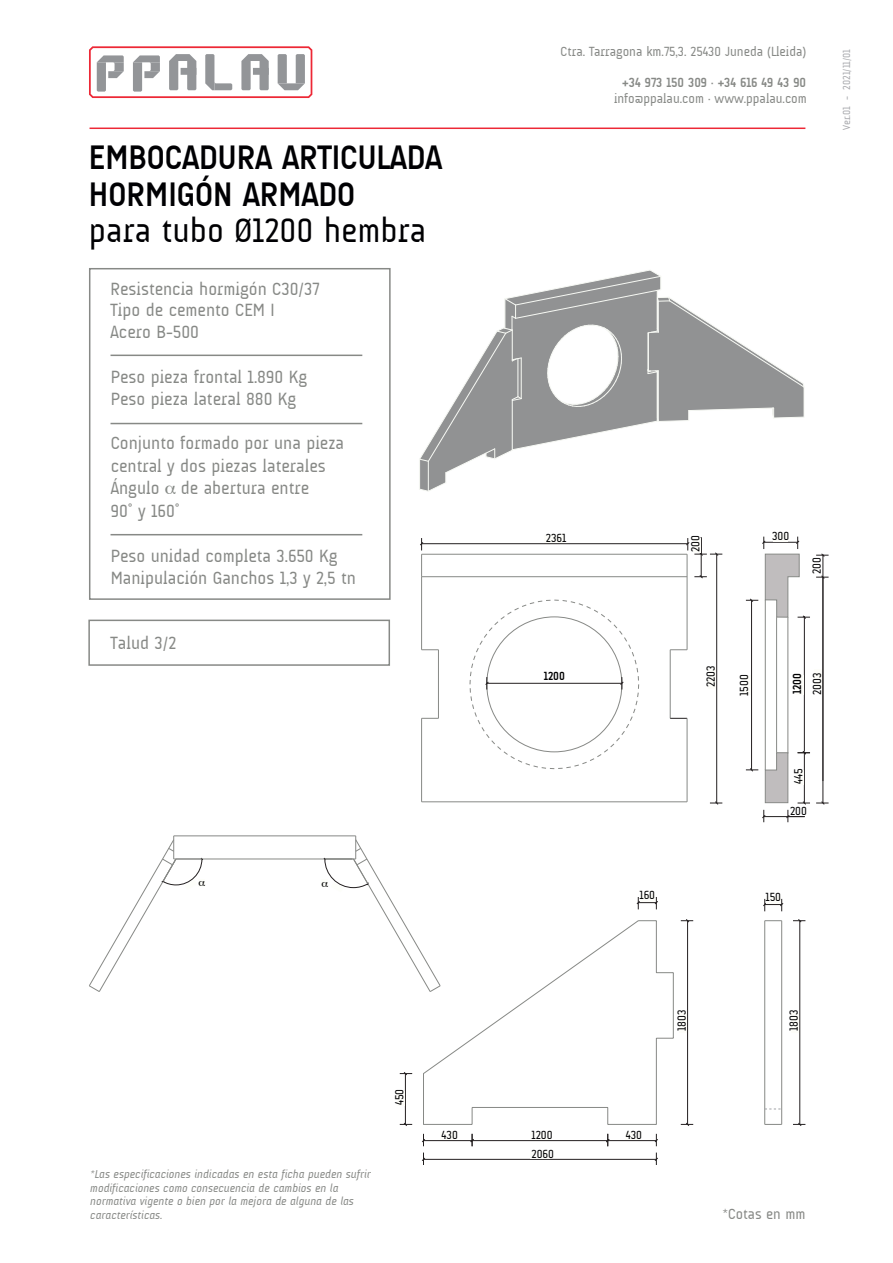
<style>
.page{position:relative;width:893px;height:1263px;background:#fff}
.page>*{position:absolute;margin:0;border:0;box-sizing:border-box;transform-origin:0 0}
.t1{font:700 34.5px/36.9px "A Udimat";color:#000003}
.t2{font:34.5px "A Udimat";color:#000003}
.t3{font:18px/21.6px "A Udimat";color:#878986}
.t4{font:15px "A Udimat";color:#878986}
.t5{font:13.5px "A Udimat";color:#878986}
.t6{font:700 13.5px "A Udimat";color:#878986}
.t7{font:12px/18.8px "A Udimat";color:#000002}
.t8{font:700 12px "A Udimat";color:#000002}
.t9{font:italic 11.55px/13.8px "A Udimat";color:#878986}
.t10{font:10.5px "A Udimat";color:#a8a9ad}
</style>
<div class="page">
<svg style="left:419px;top:270px;width:385px;height:222px"></svg>
<div style="left:89px;top:268px;width:301px;height:332px;border:2px solid #878986"></div>
<hr style="left:110px;top:355px;width:252px;height:1px;background:#878986">
<hr style="left:110px;top:423px;width:252px;height:1px;background:#878986">
<hr style="left:110px;top:534px;width:252px;height:1px;background:#878986">
<div style="left:88px;top:620px;width:302px;height:46px;border:2px solid #878986"></div>
<hr style="left:89px;top:128px;width:716px;height:1px;background:#ed2836">
<hr style="left:765px;top:600px;width:1px;height:170px;background:#878986">
<hr style="left:776px;top:617px;width:1px;height:136px;background:#878986">
<hr style="left:787px;top:617px;width:1px;height:136px;background:#878986">
<hr style="left:716px;top:554px;width:1px;height:249px;background:#231f20">
<svg style="left:710px;top:801px;width:12px;height:4px"></svg>
<hr style="left:421px;top:543px;width:266px;height:1px;background:#231f20">
<svg style="left:685px;top:537px;width:37px;height:42px"></svg>
<hr style="left:804px;top:616px;width:1px;height:136px;background:#231f20">
<hr style="left:751px;top:600px;width:1px;height:170px;background:#231f20">
<div style="left:692px;top:538px;width:8px;height:15px;background:#fdfdf9"></div>
<div style="left:708px;top:669px;width:8px;height:19px;background:#fdfdf9"></div>
<div style="left:545px;top:535px;width:19px;height:8px;background:#fdfdf9"></div>
<div style="left:773px;top:534px;width:15px;height:8px;background:#fdfdf9"></div>
<div style="left:795px;top:675px;width:8px;height:19px;background:#fdfdf9"></div>
<div style="left:743px;top:675px;width:7px;height:19px;background:#fdfdf9"></div>
<svg style="left:423px;top:920px;width:251px;height:205px"></svg>
<hr style="left:764px;top:921px;width:1px;height:203px;background:#878986">
<hr style="left:781px;top:921px;width:1px;height:203px;background:#878986">
<svg style="left:764px;top:920px;width:17px;height:1px"></svg>
<svg style="left:764px;top:1124px;width:17px;height:1px"></svg>
<hr style="left:472px;top:1140px;width:135px;height:1px;background:#231f20">
<hr style="left:423px;top:1159px;width:233px;height:1px;background:#231f20">
<svg style="left:422px;top:1153px;width:3px;height:12px"></svg>
<svg style="left:654px;top:1153px;width:4px;height:12px"></svg>
<hr style="left:405px;top:1074px;width:1px;height:50px;background:#231f20">
<svg style="left:400px;top:1122px;width:12px;height:4px"></svg>
<svg style="left:400px;top:1072px;width:12px;height:4px"></svg>
<hr style="left:607px;top:1140px;width:49px;height:1px;background:#231f20">
<svg style="left:605px;top:1134px;width:4px;height:12px"></svg>
<svg style="left:654px;top:1134px;width:4px;height:12px"></svg>
<hr style="left:423px;top:1140px;width:49px;height:1px;background:#231f20">
<svg style="left:422px;top:1134px;width:3px;height:12px"></svg>
<svg style="left:470px;top:1134px;width:4px;height:12px"></svg>
<hr style="left:687px;top:921px;width:1px;height:203px;background:#231f20">
<svg style="left:680px;top:1122px;width:13px;height:4px"></svg>
<svg style="left:680px;top:919px;width:13px;height:4px"></svg>
<svg style="left:636px;top:897px;width:22px;height:12px"></svg>
<hr style="left:799px;top:921px;width:1px;height:203px;background:#231f20">
<svg style="left:793px;top:1122px;width:12px;height:4px"></svg>
<svg style="left:793px;top:919px;width:12px;height:4px"></svg>
<svg style="left:763px;top:899px;width:20px;height:12px"></svg>
<div style="left:530px;top:1132px;width:19px;height:8px;background:#fdfdf9"></div>
<div style="left:530px;top:1151px;width:19px;height:8px;background:#fdfdf9"></div>
<div style="left:397px;top:1092px;width:8px;height:14px;background:#fdfdf9"></div>
<div style="left:624px;top:1132px;width:15px;height:8px;background:#fdfdf9"></div>
<div style="left:440px;top:1132px;width:15px;height:8px;background:#fdfdf9"></div>
<div style="left:679px;top:1013px;width:8px;height:19px;background:#fdfdf9"></div>
<div style="left:640px;top:894px;width:14px;height:8px;background:#fdfdf9"></div>
<div style="left:791px;top:1013px;width:8px;height:19px;background:#fdfdf9"></div>
<div style="left:765px;top:896px;width:15px;height:8px;background:#fdfdf9"></div>
<svg style="left:745px;top:537px;width:65px;height:82px"></svg>
<svg style="left:745px;top:751px;width:65px;height:71px"></svg>
<hr style="left:174px;top:859px;width:182px;height:1px;background:#878986">
<hr style="left:174px;top:836px;width:182px;height:1px;background:#878986">
<div style="left:321px;top:879px;width:7px;height:8px;background:#fdfefa"></div>
<svg style="left:89px;top:46px;width:223px;height:52px"></svg>
<hr style="left:421px;top:801px;width:266px;height:1px;background:#878986">
<hr style="left:686px;top:554px;width:1px;height:96px;background:#878986">
<svg style="left:420px;top:538px;width:3px;height:38px"></svg>
<hr style="left:438px;top:650px;width:1px;height:68px;background:#878986">
<hr style="left:669px;top:650px;width:1px;height:68px;background:#878986">
<hr style="left:421px;top:554px;width:266px;height:1px;background:#878986">
<svg style="left:670px;top:649px;width:17px;height:1px"></svg>
<svg style="left:670px;top:718px;width:16px;height:1px"></svg>
<hr style="left:421px;top:718px;width:1px;height:84px;background:#878986">
<svg style="left:421px;top:718px;width:17px;height:1px"></svg>
<svg style="left:422px;top:649px;width:16px;height:1px"></svg>
<hr style="left:421px;top:577px;width:1px;height:73px;background:#878986">
<hr style="left:421px;top:576px;width:266px;height:1px;background:#878986">
<hr style="left:686px;top:718px;width:1px;height:84px;background:#878986">
<svg style="left:469px;top:600px;width:170px;height:169px"></svg>
<hr style="left:822px;top:577px;width:1px;height:226px;background:#231f20">
<svg style="left:816px;top:801px;width:12px;height:4px"></svg>
<svg style="left:816px;top:575px;width:12px;height:4px"></svg>
<hr style="left:822px;top:555px;width:1px;height:226px;background:#231f20">
<svg style="left:816px;top:553px;width:12px;height:4px"></svg>
<div style="left:814px;top:669px;width:8px;height:19px;background:#fdfdf9"></div>
<svg style="left:89px;top:836px;width:116px;height:156px"></svg>
<svg style="left:322px;top:836px;width:119px;height:156px"></svg>
<h1 class="t1" style="left:89px;top:138px;width:354px">EMBOCADURA ARTICULADA<br>HORMIGÓN ARMADO</h1>
<h1 class="t2" style="left:89px;top:211px;width:339px">para tubo Ø1200 hembra</h1>
<p class="t3" style="left:111px;top:278px;width:210px">Resistencia hormigón C30/37<br>Tipo de cemento CEM I<br>Acero B-500</p>
<p class="t3" style="left:111px;top:366px;width:198px">Peso pieza frontal 1.890 Kg<br>Peso pieza lateral 880 Kg</p>
<p class="t3" style="left:111px;top:432px;width:235px;line-height:22.5px">Conjunto formado por una pieza central y dos piezas laterales<br>Ángulo de abertura entre<br>90˚ y 160˚</p>
<p class="t3" style="left:111px;top:545px;width:246px">Peso unidad completa 3.650 Kg<br>Manipulación Ganchos 1,3 y 2,5 tn</p>
<p class="t3" style="left:111px;top:632px;width:67px">Talud 3/2</p>
<p class="t5" style="left:560px;top:44px;width:247px">Ctra. Tarragona km.75,3. 25430 Juneda (Lleida)</p>
<p class="t6" style="left:622px;top:74px;width:185px">+34 973 150 309 · +34 616 49 43 90</p>
<p class="t5" style="left:614px;top:91px;width:194px">info@ppalau.com · www.ppalau.com</p>
<p class="t10" style="left:840px;top:130px;width:83px;rotate:-90deg">Ver.01 - 2021/11/01</p>
<p class="t7" style="left:546px;top:528px;width:22px">2361</p>
<p class="t8" style="left:543px;top:669px;width:23px">1200</p>
<p class="t7" style="left:639px;top:886px;width:17px">160</p>
<p class="t7" style="left:686px;top:552px;width:18px;rotate:-90deg">200</p>
<p class="t7" style="left:772px;top:527px;width:19px">300</p>
<p class="t7" style="left:807px;top:574px;width:18px;rotate:-90deg">200</p>
<p class="t7" style="left:701px;top:687px;width:23px;rotate:-90deg">2203</p>
<p class="t7" style="left:734px;top:696px;width:23px;rotate:-90deg">1500</p>
<p class="t8" style="left:790px;top:694px;width:23px;rotate:-90deg">1200</p>
<p class="t7" style="left:807px;top:695px;width:24px;rotate:-90deg">2003</p>
<p class="t7" style="left:789px;top:784px;width:17px;rotate:-90deg">445</p>
<p class="t7" style="left:790px;top:801px;width:18px">200</p>
<p class="t7" style="left:765px;top:888px;width:17px">150</p>
<p class="t7" style="left:390px;top:1105px;width:18px;rotate:-90deg">450</p>
<p class="t9" style="left:90px;top:1167px;width:282px">*Las especificaciones indicadas en esta ficha pueden sufrir modificaciones como consecuencia de cambios en la normativa vigente o bien por la mejora de alguna de las características.</p>
<p class="t7" style="left:672px;top:1031px;width:23px;rotate:-90deg">1803</p>
<p class="t7" style="left:784px;top:1031px;width:23px;rotate:-90deg">1803</p>
<p class="t7" style="left:441px;top:1125px;width:18px">430</p>
<p class="t7" style="left:625px;top:1125px;width:18px">430</p>
<p class="t7" style="left:531px;top:1125px;width:24px">1200<br>2060</p>
<p class="t4" style="left:722px;top:1205px;width:85px">*Cotas en mm</p>
</div>
